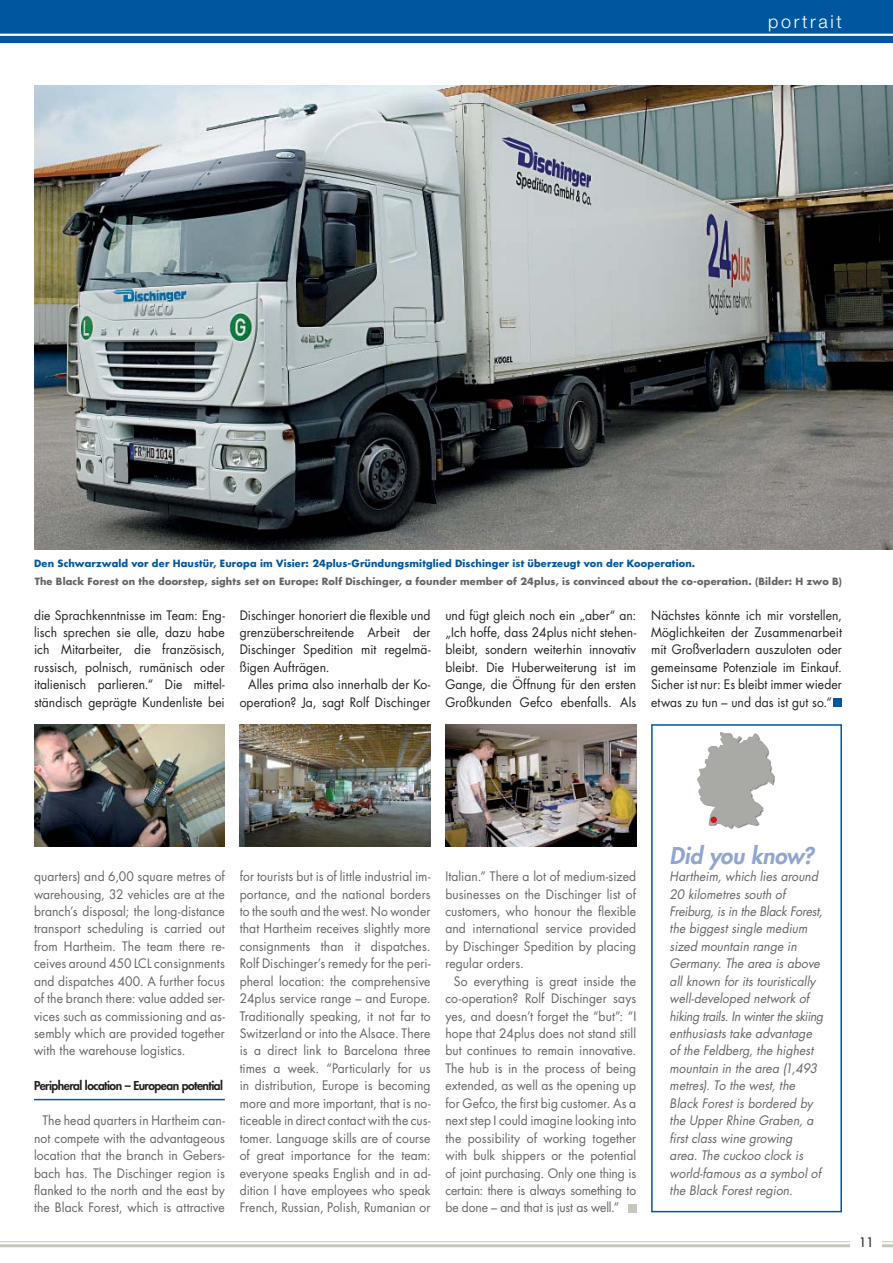
<style>
.page{position:relative;width:893px;height:1263px;background:#fff}
.page>*{position:absolute;margin:0;border:0;box-sizing:border-box;transform-origin:0 0}
.t1{font:italic 800 22.5px "Futura";letter-spacing:-.005em;color:#91a5d0}
.t2{font:300 18px "Helvetica Neue";letter-spacing:.15em;color:#fff}
.t3{font:12.75px/17.4px "Futura";color:#636466;text-align:justify;scale:.95 1}
.t4{font:12.75px/17.4px "Futura";letter-spacing:.01em;color:#231f20;text-align:justify;scale:.95 1}
.t5{font:italic 12.75px/17.4px "Futura";letter-spacing:.005em;color:#636466;scale:.95 1}
.t6{font:12.75px "Futura";color:#231f20}
.t7{font:800 12px "Futura";letter-spacing:-.04em;color:#231f20}
.t8{font:700 9.75px "Futura";letter-spacing:.015em;color:#636466}
.t9{font:700 9.75px "Futura";letter-spacing:.015em;color:#00579f}
</style>
<div class="page">
<div style="left:0;top:0;width:893px;height:43px;background:#00579f"></div>
<hr style="left:0;top:34px;width:893px;height:2px;background:#fff">
<hr style="left:0;top:1241px;width:893px;height:1px;background:#c7c7c0">
<hr style="left:0;top:1244px;width:893px;height:3px;background:#c7c7c0">
<div style="left:850px;top:1235px;width:32px;height:12px;background:#fff"></div>
<div style="left:833px;top:698px;width:9px;height:9px;background:#00579f"></div>
<div style="left:628px;top:1204px;width:8px;height:8px;background:#c7c7c0"></div>
<img style="left:34px;top:85px;width:859px;height:465px">
<img style="left:445px;top:724px;width:191px;height:122px">
<hr style="left:34px;top:1099px;width:191px;height:1px;background:#00579f">
<img style="left:34px;top:724px;width:191px;height:122px">
<img style="left:240px;top:724px;width:191px;height:122px">
<div style="left:651px;top:724px;width:191px;height:488px;border:2px solid #00579f"></div>
<svg style="left:697px;top:732px;width:78px;height:96px"></svg>
<div style="left:710px;top:817px;width:7px;height:6px;background:#ce171e;border-radius:50%"></div>
<h2 class="t2" style="left:768px;top:15px;width:75px">portrait</h2>
<p class="t9" style="left:34px;top:559px;width:663px">Den Schwarzwald vor der Haustür, Europa im Visier: 24plus-Gründungsmitglied Dischinger ist überzeugt von der Kooperation.</p>
<p class="t8" style="left:35px;top:577px;width:809px">The Black Forest on the doorstep, sights set on Europe: Rolf Dischinger, a founder member of 24plus, is convinced about the co-operation. (Bilder: H zwo B)</p>
<p class="t4" style="left:34px;top:607px;width:202px">die Sprachkenntnisse im Team: Eng&shy;lisch sprechen sie alle, dazu habe ich Mitarbeiter, die französisch, russisch, polnisch, rumänisch oder italienisch parlieren.“ Die mittel&shy;ständisch geprägte Kundenliste bei</p>
<p class="t4" style="left:240px;top:607px;width:202px">Dischinger honoriert die flexible und grenzüberschreitende Arbeit der Dischinger Spedition mit regelmä&shy;ßigen Aufträgen.</p>
<p class="t4" style="left:240px;top:677px;width:202px;text-align:right">Alles prima also innerhalb der Ko&shy;operation? Ja, sagt Rolf Dischinger</p>
<p class="t4" style="left:445px;top:607px;width:202px">und fügt gleich noch ein „aber“ an: „Ich hoffe, dass 24plus nicht stehen&shy;bleibt, sondern weiterhin innovativ bleibt. Die Huberweiterung ist im Gange, die Öffnung für den ersten Großkunden Gefco ebenfalls. Als</p>
<p class="t4" style="left:651px;top:607px;width:202px">Nächstes könnte ich mir vorstellen, Möglichkeiten der Zusammenarbeit mit Großverladern auszuloten oder gemeinsame Potenziale im Einkauf.<br>Sicher ist nur: Es bleibt immer wieder etwas zu tun – und das ist gut so.“</p>
<p class="t3" style="left:34px;top:869px;width:202px">quarters) and 6,00 square metres of warehousing, 32 vehicles are at the branch’s disposal; the long-distance transport scheduling is carried out from Hartheim. The team there re&shy;ceives around 450 LCL consignments and dispatches 400. A further focus of the branch there: value added ser&shy;vices such as commissioning and as&shy;sembly which are provided together with the warehouse logistics.</p>
<p class="t7" style="left:34px;top:1080px;width:190px">Peripheral location – European potential</p>
<p class="t3" style="left:34px;top:1113px;width:202px;text-indent:9px">The head quarters in Hartheim can&shy;not compete with the advantageous location that the branch in Gebers&shy;bach has. The Dischinger region is flanked to the north and the east by the Black Forest, which is attractive</p>
<p class="t3" style="left:240px;top:869px;width:202px">for tourists but is of little industrial im&shy;portance, and the national borders to the south and the west. No wonder that Hartheim receives slightly more consignments than it dispatches.<br>Rolf Dischinger’s remedy for the peri&shy;pheral location: the comprehensive 24plus service range – and Europe.<br>Traditionally speaking, it not far to Switzerland or into the Alsace. There is a direct link to Barcelona three times a week. “Particularly for us in distribution, Europe is becoming more and more important, that is no&shy;ticeable in direct contact with the cus&shy;tomer. Language skills are of course of great importance for the team: everyone speaks English and in ad&shy;dition I have employees who speak French, Russian, Polish, Rumanian or</p>
<p class="t3" style="left:445px;top:869px;width:202px">Italian.” There a lot of medium-sized businesses on the Dischinger list of customers, who honour the flexible and international service provided by Dischinger Spedition by placing regular orders.</p>
<p class="t3" style="left:445px;top:973px;width:202px;text-indent:9px">So everything is great inside the co-operation? Rolf Dischinger says yes, and doesn’t forget the “but”: “I hope that 24plus does not stand still but continues to remain innovative.<br>The hub is in the process of being extended, as well as the opening up for Gefco, the first big customer. As a next step I could imagine looking into the possibility of working together with bulk shippers or the potential of joint purchasing. Only one thing is certain: there is always something to be done – and that is just as well.”</p>
<h1 class="t1" style="left:670px;top:844px;width:146px">Did you know?</h1>
<p class="t5" style="left:670px;top:869px;width:163px">Hartheim, which lies around<br>20 kilometres south of<br>Freiburg, is in the Black Forest, the biggest single medium sized mountain range in<br>Germany. The area is above all known for its touristically well-developed network of hiking trails. In winter the skiing enthusiasts take advantage of the Feldberg, the highest mountain in the area (1,493 metres). To the west, the<br>Black Forest is bordered by the Upper Rhine Graben, a first class wine growing area. The cuckoo clock is world-famous as a symbol of the Black Forest region.</p>
<p class="t6" style="left:859px;top:1236px;width:16px">11</p>
</div>
